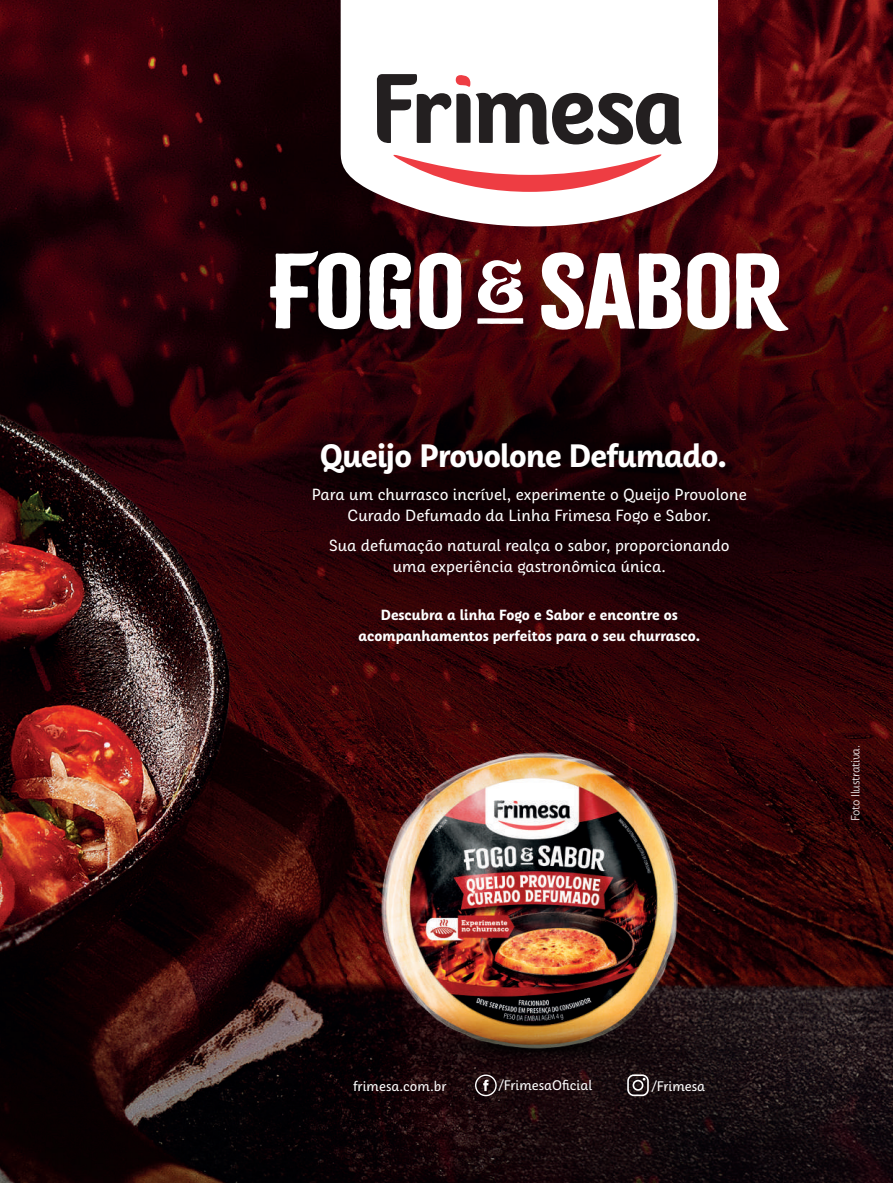
<style>
.page{position:relative;width:893px;height:1183px;background:#fff}
.page>*{position:absolute;margin:0;border:0;box-sizing:border-box;transform-origin:0 0}
.t1{font:700 32.7px "Papelli";letter-spacing:-.025em;color:#fff}
.t2{font:16.35px/20.9px "Papelli";color:#fff;text-align:center}
.t3{font:700 14.85px/20.9px "Papelli";color:#fff;text-align:center}
.t4{font:13.95px "Papelli";color:#fff}
.t5{font:300 11.85px "Papelli";letter-spacing:-.03em;color:#fff}
</style>
<div class="page">
<img style="left:0;top:0;width:893px;height:1182px">
<img style="left:257px;top:656px;width:545px;height:481px">
<svg style="left:627px;top:1074px;width:22px;height:21px"></svg>
<div style="left:475px;top:1074px;width:22px;height:21px;border:1px solid #fff;border-radius:50%"></div>
<svg style="left:483px;top:1079px;width:5px;height:11px"></svg>
<svg style="left:477px;top:257px;width:47px;height:67px"></svg>
<svg style="left:541px;top:252px;width:249px;height:79px"></svg>
<svg style="left:270px;top:250px;width:191px;height:80px"></svg>
<svg style="left:341px;top:0;width:377px;height:226px"></svg>
<svg style="left:392px;top:154px;width:271px;height:38px"></svg>
<svg style="left:377px;top:74px;width:305px;height:74px"></svg>
<svg style="left:886px;top:0;width:7px;height:5px"></svg>
<svg style="left:886px;top:1177px;width:7px;height:6px"></svg>
<h1 class="t1" style="left:320px;top:435px;width:409px">Queijo Provolone Defumado.</h1>
<p class="t2" style="left:312px;top:484px;width:436px">Para um churrasco incrível, experimente o Queijo Provolone<br>Curado Defumado da Linha Frimesa Fogo e Sabor.</p>
<p class="t2" style="left:329px;top:534px;width:402px">Sua defumação natural realça o sabor, proporcionando uma experiência gastronômica única.</p>
<p class="t3" style="left:358px;top:604px;width:343px">Descubra a linha Fogo e Sabor e encontre os acompanhamentos perfeitos para o seu churrasco.</p>
<p class="t4" style="left:353px;top:1077px;width:95px">frimesa.com.br</p>
<p class="t4" style="left:499px;top:1076px;width:95px">/FrimesaOficial</p>
<p class="t4" style="left:652px;top:1077px;width:55px">/Frimesa</p>
<p class="t5" style="left:848px;top:820px;width:78px;rotate:-90deg">Foto Ilustrativa.</p>
</div>
